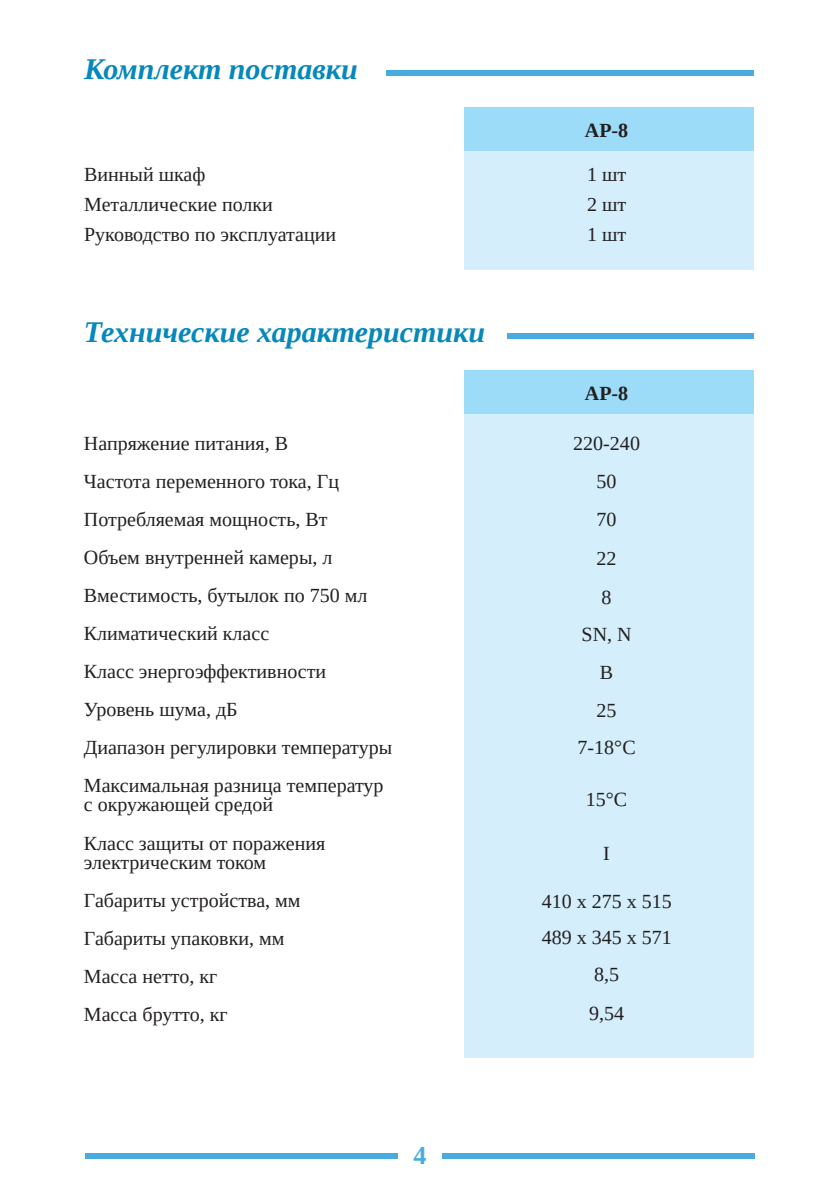
<style>
.page{position:relative;width:840px;height:1191px;background:#fff}
.page>*{position:absolute;margin:0;border:0;box-sizing:border-box;transform-origin:0 0}
.t1{font:italic 700 30px "Liberation Serif";color:#0688bb}
.t2{font:700 26px "Liberation Serif";color:#48ace0}
.t3{font:20px/38px "Liberation Serif";color:#231f20}
.t4{font:700 20px "Liberation Serif";color:#231f20}
</style>
<div class="page">
<div style="left:85px;top:1152px;width:312px;height:6px;background:#48ace0"></div>
<div style="left:442px;top:1152px;width:312px;height:6px;background:#48ace0"></div>
<div style="left:463px;top:147px;width:290px;height:123px;background:#d4effb"></div>
<div style="left:463px;top:107px;width:290px;height:44px;background:#9cdcf8"></div>
<div style="left:386px;top:70px;width:367px;height:6px;background:#48ace0"></div>
<div style="left:463px;top:410px;width:290px;height:648px;background:#d4effb"></div>
<div style="left:506px;top:333px;width:247px;height:6px;background:#48ace0"></div>
<div style="left:463px;top:370px;width:290px;height:44px;background:#9cdcf8"></div>
<h1 class="t1" style="left:84px;top:50px;width:275px">Комплект поставки</h1>
<p class="t3" style="left:84px;top:159px;width:253px;line-height:30px">Винный шкаф<br>Металлические полки<br>Руководство по эксплуатации</p>
<h1 class="t1" style="left:84px;top:312px;width:402px">Технические характеристики</h1>
<p class="t3" style="left:84px;top:424px;width:309px">Напряжение питания, В<br>Частота переменного тока, Гц<br>Потребляемая мощность, Вт<br>Объем внутренней камеры, л<br>Вместимость, бутылок по 750 мл<br>Климатический класс<br>Класс энергоэффективности<br>Уровень шума, дБ<br>Диапазон регулировки температуры<br>Максимальная разница температур</p>
<p class="t3" style="left:84px;top:785px;width:243px">с окружающей средой<br>Класс защиты от поражения</p>
<p class="t3" style="left:84px;top:842px;width:218px">электрическим током<br>Габариты устройства, мм<br>Габариты упаковки, мм<br>Масса нетто, кг<br>Масса брутто, кг</p>
<h2 class="t2" style="left:413px;top:1138px;width:14px">4</h2>
<p class="t4" style="left:584px;top:117px;width:45px">AP-8</p>
<p class="t3" style="left:586px;top:159px;width:41px;line-height:30px;text-align:justify">1 шт 2 шт 1 шт</p>
<p class="t4" style="left:584px;top:380px;width:45px">AP-8</p>
<p class="t3" style="left:573px;top:424px;width:68px;text-align:center">220-240<br>50<br>70<br>22<br>8<br>SN, N<br>B<br>25<br>7-18°С</p>
<p class="t3" style="left:585px;top:780px;width:43px">15°С</p>
<p class="t3" style="left:603px;top:834px;width:8px">I</p>
<p class="t3" style="left:541px;top:882px;width:131px;line-height:36.6px">410 х 275 х 515<br>489 х 345 х 571</p>
<p class="t3" style="left:588px;top:955px;width:36px;line-height:39px">8,5<br>9,54</p>
</div>
